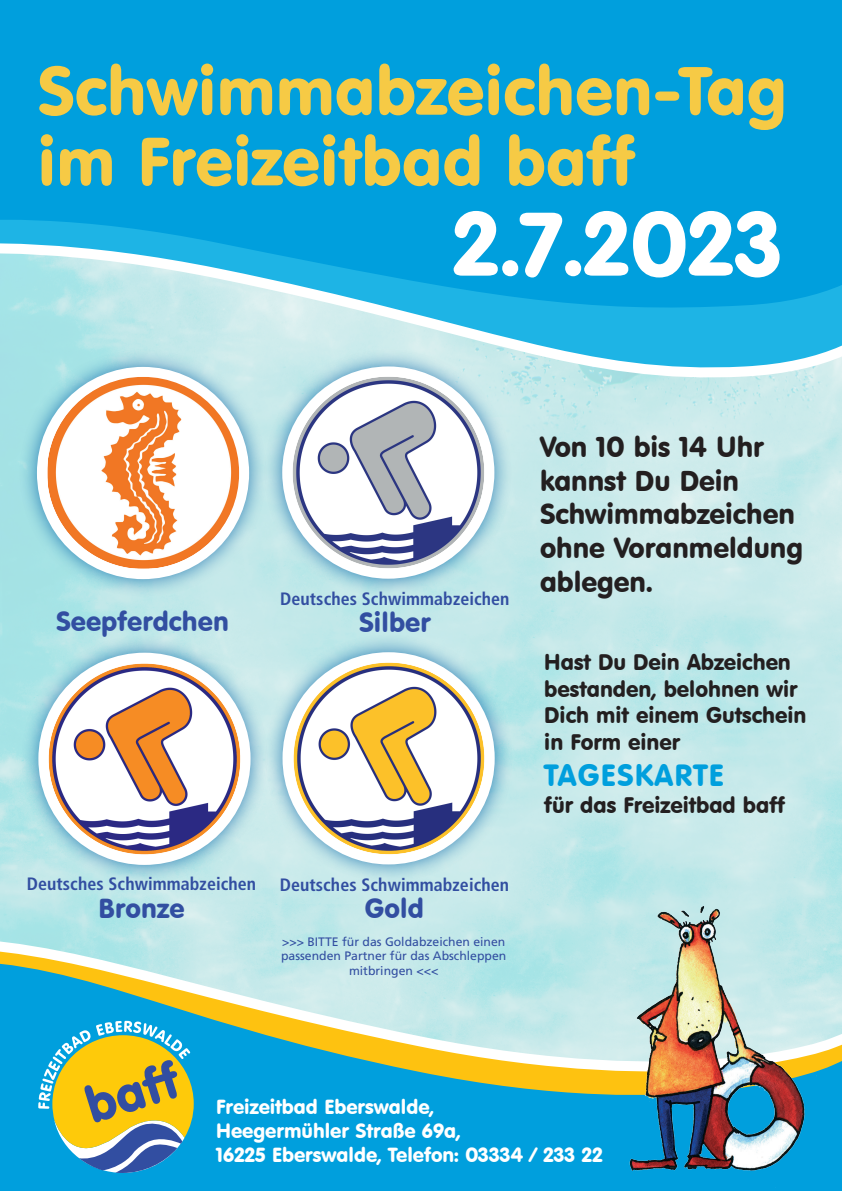
<style>
.page{position:relative;width:842px;height:1191px;background:#fff}
.page>*{position:absolute;margin:0;border:0;box-sizing:border-box;transform-origin:0 0}
.t1{font:88.5px "VAG Rounded BT";color:#fff}
.t2{font:67px/70.6px "VAG Rounded BT";letter-spacing:.005em;color:#f6ca45}
.t3{font:30px "VAG Rounded BT";letter-spacing:.04em;color:#009fdd}
.t4{font:28px/33.6px "VAG Rounded BT";color:#231f20}
.t5{font:26.85px "VAG Rounded BT";letter-spacing:.005em;color:#324ea1}
.t6{font:22px/26.4px "VAG Rounded BT";color:#231f20}
.t7{font:19.95px/23.9px "VAG Rounded BT";color:#fff}
.t8{font:700 condensed 17.9px "Frutiger";letter-spacing:.005em;color:#324ea1}
.t9{font:12.25px/14.7px "Frutiger";color:#324ea1;text-align:center}
</style>
<div class="page">
<svg style="left:0;top:932px;width:588px;height:259px;background:#63bfcf"></svg>
<svg style="left:0;top:0;width:842px;height:382px;background:#20ace0"></svg>
<svg style="left:38px;top:1020px;width:156px;height:153px;background:#8aab7e"></svg>
<img style="left:588px;top:878px;width:254px;height:313px">
<div style="left:19px;top:348px;width:248px;height:249px;background:#0160a7;opacity:.75"></div>
<img style="left:48px;top:377px;width:191px;height:191px">
<div style="left:37px;top:367px;width:212px;height:212px;border:10px solid #fff;border-radius:50%"></div>
<div style="left:264px;top:348px;width:249px;height:249px;background:#0160a7;opacity:.75"></div>
<img style="left:289px;top:373px;width:199px;height:200px">
<div style="left:282px;top:366px;width:212px;height:212px;border:10px solid #fff;border-radius:50%"></div>
<div style="left:20px;top:634px;width:249px;height:249px;background:#0160a7;opacity:.75"></div>
<img style="left:45px;top:659px;width:200px;height:200px">
<div style="left:38px;top:652px;width:213px;height:213px;border:10px solid #fff;border-radius:50%"></div>
<div style="left:264px;top:634px;width:249px;height:248px;background:#0160a7;opacity:.75"></div>
<img style="left:289px;top:658px;width:200px;height:200px">
<div style="left:282px;top:652px;width:213px;height:212px;border:10px solid #fff;border-radius:50%"></div>
<h2 class="t2" style="left:38px;top:54px;width:751px">Schwimmabzeichen-Tag im Freizeitbad baff</h2>
<h1 class="t1" style="left:453px;top:188px;width:331px">2.7.2023</h1>
<p class="t5" style="left:56px;top:604px;width:174px">Seepferdchen</p>
<p class="t8" style="left:280px;top:588px;width:231px">Deutsches Schwimmabzeichen</p>
<p class="t5" style="left:359px;top:605px;width:74px">Silber</p>
<p class="t8" style="left:27px;top:873px;width:231px">Deutsches Schwimmabzeichen</p>
<p class="t5" style="left:99px;top:891px;width:87px">Bronze</p>
<p class="t8" style="left:280px;top:874px;width:231px">Deutsches Schwimmabzeichen</p>
<p class="t5" style="left:365px;top:891px;width:60px">Gold</p>
<p class="t9" style="left:281px;top:934px;width:227px">&gt;&gt;&gt; Bitte für das Goldabzeichen einen passenden Partner für das Abschleppen mitbringen &lt;&lt;&lt;</p>
<p class="t4" style="left:540px;top:430px;width:265px">Von 10 bis 14 Uhr kannst Du Dein<br>Schwimmabzeichen ohne Voranmeldung ablegen.</p>
<p class="t6" style="left:544px;top:649px;width:264px">Hast Du Dein Abzeichen bestanden, belohnen wir<br>Dich mit einem Gutschein in Form einer</p>
<h3 class="t3" style="left:544px;top:756px;width:34px">Tages</h3>
<h3 class="t3" style="left:635px;top:756px;width:75px">karte</h3>
<p class="t6" style="left:544px;top:791px;width:242px">für das Freizeitbad baff</p>
<p class="t7" style="left:216px;top:1094px;width:388px">Freizeitbad Eberswalde,<br>Heegermühler Straße 69a,<br>16225 Eberswalde, Telefon: 03334 / 233 22</p>
</div>
